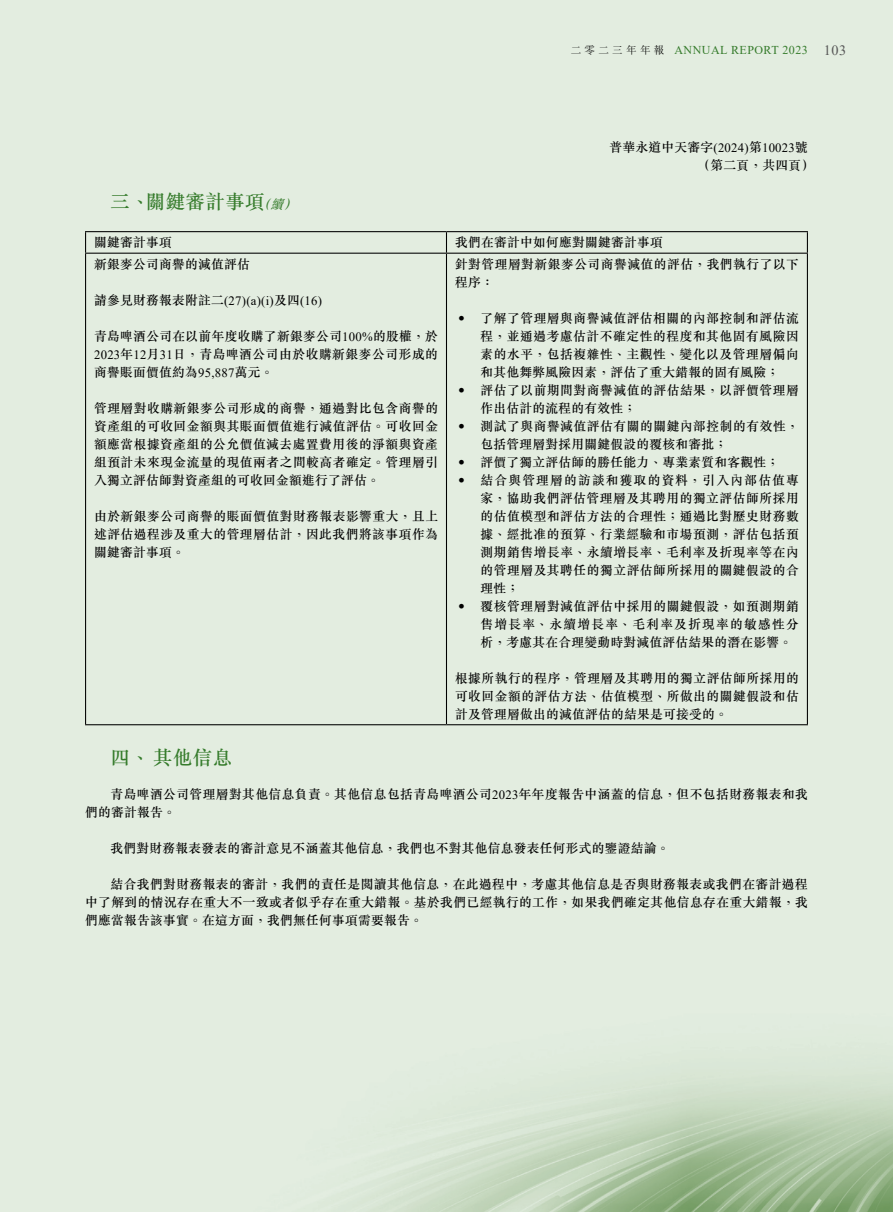
<style>
.page{position:relative;width:893px;height:1212px;background:#e3ede0}
.page>*{position:absolute;margin:0;border:0;box-sizing:border-box;transform-origin:0 0}
.t1{font:500 19.5px "M Sung HK";letter-spacing:.02em;color:#357b2b}
.t2{font:500 12.75px/18px "M Sung HK";letter-spacing:.04em;color:#000;text-align:justify}
.t3{font:500 12.75px "M Sung HK";letter-spacing:.02em;color:#000}
.t4{font:12.75px "Times New Roman";letter-spacing:.02em;color:#000}
.t5{font:500 12.75px "M Sung HK";letter-spacing:.095em;color:#000}
.t6{font:12px "Times New Roman";letter-spacing:.04em;color:#357b2b}
.s1{font-family:"M Sung HK";font-weight:300;font-size:10.5px;color:#000}
.s2{font-size:14.25px;color:#575757}
.s3{font-family:"M Sung HK";font-weight:500}
.s4{font-style:italic;font-size:12.75px}
.s5{font-family:"Times New Roman";font-weight:400}
</style>
<div class="page">
<img style="left:353px;top:1067px;width:540px;height:145px">
<hr style="left:85px;top:231px;width:361px;height:1px;background:#000">
<svg style="left:85px;top:232px;width:1px;height:21px"></svg>
<hr style="left:446px;top:231px;width:362px;height:1px;background:#000">
<svg style="left:446px;top:232px;width:1px;height:21px"></svg>
<svg style="left:807px;top:232px;width:1px;height:21px"></svg>
<hr style="left:85px;top:253px;width:361px;height:1px;background:#000">
<hr style="left:85px;top:254px;width:1px;height:470px;background:#000">
<hr style="left:446px;top:253px;width:362px;height:1px;background:#000">
<hr style="left:446px;top:254px;width:1px;height:470px;background:#000">
<hr style="left:807px;top:254px;width:1px;height:470px;background:#000">
<hr style="left:85px;top:724px;width:361px;height:1px;background:#000">
<hr style="left:446px;top:724px;width:362px;height:1px;background:#000">
<p class="t6" style="left:571px;top:41px;width:277px"><span class="s1">二零二三年年報</span> ANNUAL REPORT 2023 <span class="s2">103</span></p>
<p class="t4" style="left:609px;top:138px;width:200px"><span class="s3">普華永道中天審字</span>(2024)<span class="s3">第</span>10023<span class="s3">號</span></p>
<p class="t2" style="left:697px;top:155px;width:118px">（第二頁，共四頁）</p>
<h1 class="t1" style="left:111px;top:188px;width:192px">三、關鍵審計事項<span class="s4">（續）</span></h1>
<p class="t2" style="left:94px;top:233px;width:79px">關鍵審計事項</p>
<p class="t3" style="left:455px;top:234px;width:209px">我們在審計中如何應對關鍵審計事項</p>
<p class="t3" style="left:94px;top:255px;width:157px">新銀麥公司商譽的減值評估</p>
<p class="t4" style="left:94px;top:292px;width:230px"><span class="s3">請參見財務報表附註二</span>(27)(a)(i)<span class="s3">及四</span>(16)</p>
<p class="t2" style="left:94px;top:326px;width:345px">青島啤酒公司在以前年度收購了新銀麥公司<span class="s5">100%</span>的股權，於<span class="s5">2023</span>年<span class="s5">12</span>月<span class="s5">31</span>日，青島啤酒公司由於收購新銀麥公司形成的商譽賬面價值約為<span class="s5">95,887</span>萬元。</p>
<p class="t2" style="left:94px;top:398px;width:345px">管理層對收購新銀麥公司形成的商譽，通過對比包含商譽的資產組的可收回金額與其賬面價值進行減值評估。可收回金額應當根據資產組的公允價值減去處置費用後的淨額與資產組預計未來現金流量的現值兩者之間較高者確定。管理層引入獨立評估師對資產組的可收回金額進行了評估。</p>
<p class="t2" style="left:94px;top:506px;width:345px">由於新銀麥公司商譽的賬面價值對財務報表影響重大，且上述評估過程涉及重大的管理層估計，因此我們將該事項作為關鍵審計事項。</p>
<p class="t2" style="left:455px;top:254px;width:345px">針對管理層對新銀麥公司商譽減值的評估，我們執行了以下程序：</p>
<p class="t2" style="left:455px;top:308px;width:345px">‧ 了解了管理層與商譽減值評估相關的內部控制和評估流</p>
<p class="t2" style="left:480px;top:326px;width:320px">程，並通過考慮估計不確定性的程度和其他固有風險因</p>
<p class="t2" style="left:480px;top:344px;width:320px">素的水平，包括複雜性、主觀性、變化以及管理層偏向</p>
<p class="t3" style="left:480px;top:363px;width:300px">和其他舞弊風險因素，評估了重大錯報的固有風險；</p>
<p class="t2" style="left:455px;top:380px;width:345px">‧ 評估了以前期間對商譽減值的評估結果，以評價管理層</p>
<p class="t3" style="left:480px;top:399px;width:157px">作出估計的流程的有效性；</p>
<p class="t2" style="left:455px;top:416px;width:345px">‧ 測試了與商譽減值評估有關的關鍵內部控制的有效性，</p>
<p class="t3" style="left:480px;top:435px;width:248px">包括管理層對採用關鍵假設的覆核和審批；</p>
<p class="t3" style="left:455px;top:453px;width:326px">‧ 評價了獨立評估師的勝任能力、專業素質和客觀性；</p>
<p class="t5" style="left:455px;top:471px;width:345px">‧ 結合與管理層的訪談和獲取的資料，引入內部估值專</p>
<p class="t2" style="left:480px;top:488px;width:320px">家，協助我們評估管理層及其聘用的獨立評估師所採用</p>
<p class="t2" style="left:480px;top:506px;width:320px">的估值模型和評估方法的合理性；通過比對歷史財務數</p>
<p class="t2" style="left:480px;top:524px;width:320px">據、經批准的預算、行業經驗和市場預測，評估包括預</p>
<p class="t2" style="left:480px;top:542px;width:320px">測期銷售增長率、永續增長率、毛利率及折現率等在內</p>
<p class="t2" style="left:480px;top:560px;width:320px">的管理層及其聘任的獨立評估師所採用的關鍵假設的合</p>
<p class="t2" style="left:480px;top:578px;width:40px">理性；</p>
<p class="t2" style="left:455px;top:596px;width:345px">‧ 覆核管理層對減值評估中採用的關鍵假設，如預測期銷</p>
<p class="t5" style="left:480px;top:615px;width:320px">售增長率、永續增長率、毛利率及折現率的敏感性分</p>
<p class="t3" style="left:480px;top:633px;width:313px">析，考慮其在合理變動時對減值評估結果的潛在影響。</p>
<p class="t2" style="left:455px;top:668px;width:345px">根據所執行的程序，管理層及其聘用的獨立評估師所採用的可收回金額的評估方法、估值模型、所做出的關鍵假設和估計及管理層做出的減值評估的結果是可接受的。</p>
<h1 class="t1" style="left:111px;top:744px;width:123px">四、其他信息</h1>
<p class="t2" style="left:85px;top:785px;width:724px;text-indent:26px">青島啤酒公司管理層對其他信息負責。其他信息包括青島啤酒公司<span class="s5">2023</span>年年度報告中涵蓋的信息，但不包括財務報表和我們的審計報告。</p>
<p class="t3" style="left:111px;top:840px;width:560px">我們對財務報表發表的審計意見不涵蓋其他信息，我們也不對其他信息發表任何形式的鑒證結論。</p>
<p class="t2" style="left:85px;top:875px;width:724px;text-indent:26px">結合我們對財務報表的審計，我們的責任是閱讀其他信息，在此過程中，考慮其他信息是否與財務報表或我們在審計過程中了解到的情況存在重大不一致或者似乎存在重大錯報。基於我們已經執行的工作，如果我們確定其他信息存在重大錯報，我們應當報告該事實。在這方面，我們無任何事項需要報告。</p>
</div>
